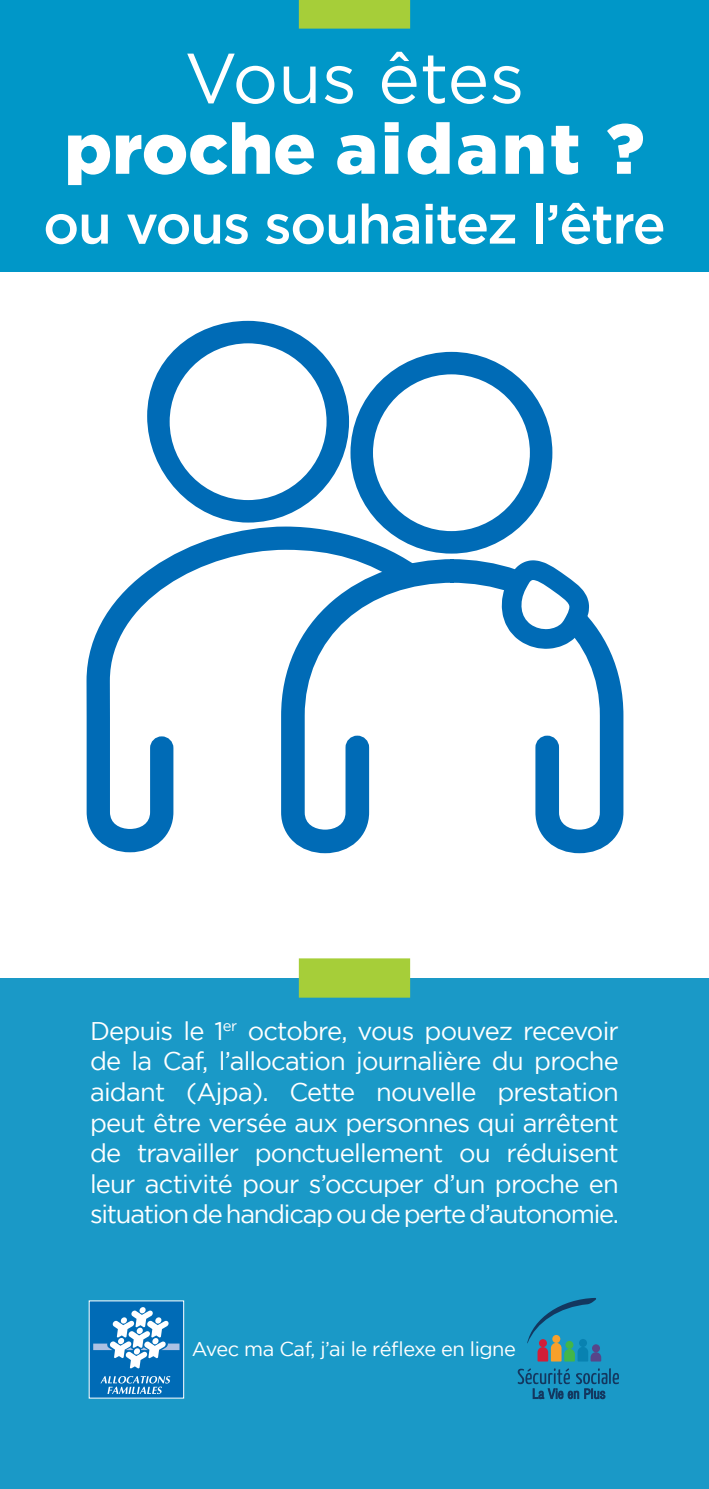
<style>
.page{position:relative;width:709px;height:1489px;background:#fff}
.page>*{position:absolute;margin:0;border:0;box-sizing:border-box;transform-origin:0 0}
.t1{font:900 70.75px/70.8px "Gotham";letter-spacing:.025em;color:#fff;text-align:center}
.t2{font:500 55px "Gotham";letter-spacing:-.025em;color:#fff}
.t3{font:25.5px/30.5px "Gotham";letter-spacing:-.05em;color:#fff;text-align:justify}
.t4{font:20px "Gotham";letter-spacing:-.025em;color:#fff}
.s1{font-weight:400}
</style>
<div class="page">
<div style="left:0;top:978px;width:709px;height:510px;background:#1a99c7"></div>
<div style="left:89px;top:1300px;width:95px;height:98px;background:#006bb6"></div>
<svg style="left:139px;top:1306px;width:7px;height:7px"></svg>
<svg style="left:93px;top:1310px;width:86px;height:58px"></svg>
<svg style="left:100px;top:1376px;width:70px;height:17px"></svg>
<div style="left:0;top:0;width:709px;height:271px;background:#0097c8"></div>
<div style="left:299px;top:958px;width:111px;height:39px;background:#a6ce39"></div>
<div style="left:299px;top:0;width:111px;height:29px;background:#a6ce39"></div>
<svg style="left:86px;top:526px;width:261px;height:327px"></svg>
<svg style="left:347px;top:351px;width:129px;height:205px"></svg>
<svg style="left:147px;top:320px;width:205px;height:205px"></svg>
<svg style="left:278px;top:556px;width:346px;height:298px"></svg>
<svg style="left:353px;top:355px;width:259px;height:304px"></svg>
<svg style="left:527px;top:1298px;width:74px;height:63px"></svg>
<svg style="left:517px;top:1368px;width:102px;height:31px"></svg>
<p class="t1" style="left:64px;top:41px;width:581px"><span class="s1">Vous êtes </span>proche aidant ?</p>
<p class="t2" style="left:43px;top:193px;width:624px">ou vous souhaitez l’être</p>
<p class="t3" style="left:90px;top:1014px;width:530px">Depuis le 1<sup>er</sup> octobre, vous pouvez recevoir de la Caf, l’allocation journalière du proche aidant (Ajpa). Cette nouvelle prestation peut être versée aux personnes qui arrêtent de travailler ponctuellement ou réduisent leur activité pour s’occuper d’un proche en situation de handicap ou de perte d’autonomie.</p>
<p class="t4" style="left:192px;top:1337px;width:325px">Avec ma Caf, j’ai le réflexe en ligne</p>
</div>
